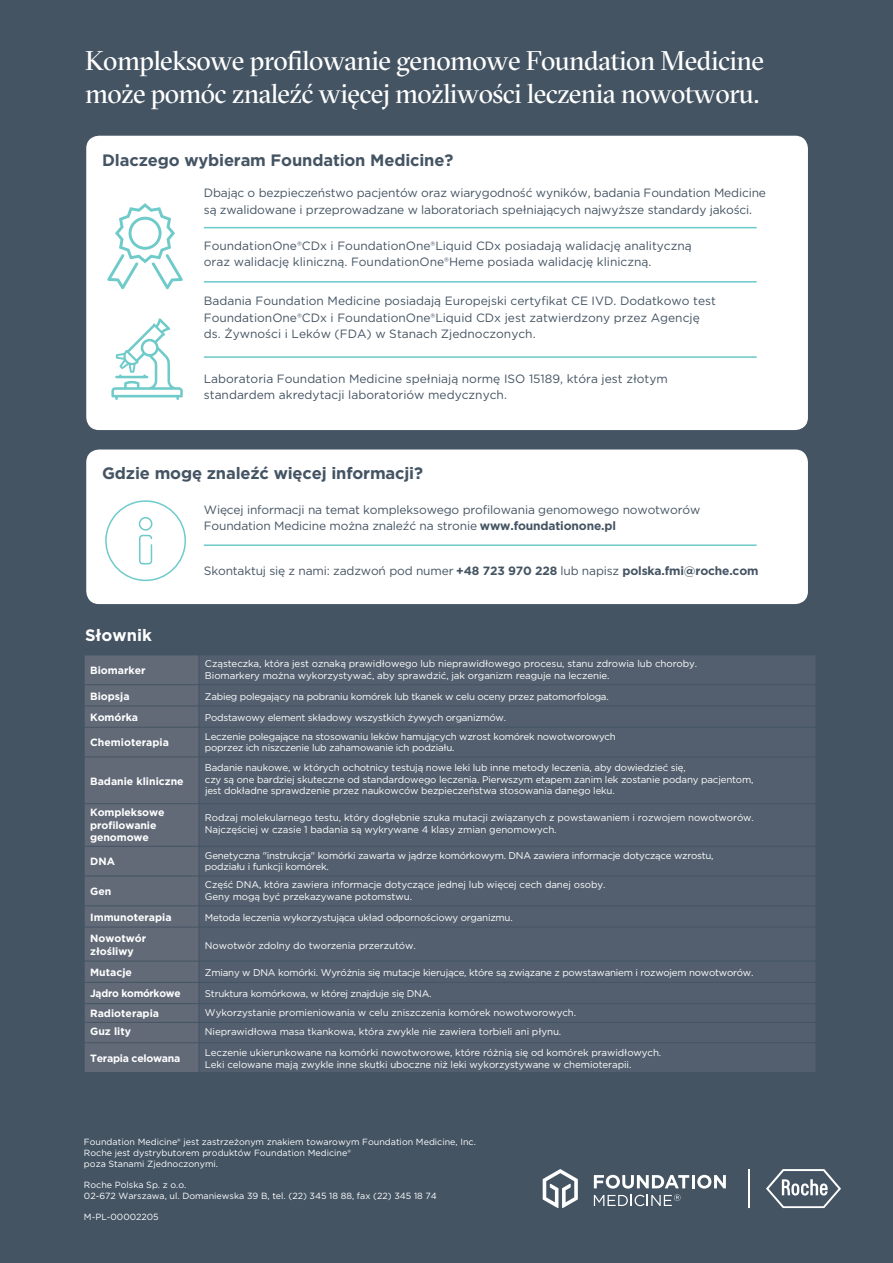
<style>
.page{position:relative;width:893px;height:1263px;background:#445463}
.page>*{position:absolute;margin:0;border:0;box-sizing:border-box;transform-origin:0 0}
.t1{font:27px/32.4px "GT Sectra Fine";letter-spacing:-.025em;color:#fff}
.t2{font:700 16.5px "Gotham";letter-spacing:-.01em;color:#445463}
.t3{font:700 16.5px "Gotham";color:#fff}
.t4{font:12px/16.5px "Gotham";color:#445463}
.t5{font:700 10.5px/12.6px "Gotham";color:#fff}
.t6{font:700 10.5px "Gotham";letter-spacing:-.025em;color:#fff}
.t7{font:9.75px/11.7px "Gotham";letter-spacing:-.02em;color:#fff}
.t8{font:9px/10.8px "Gotham";color:#fff}
.s1{font-weight:700}
</style>
<div class="page">
<div style="left:86px;top:449px;width:722px;height:155px;background:#fff;border-radius:13px"></div>
<div style="left:86px;top:136px;width:722px;height:294px;background:#fff;border-radius:13px"></div>
<div style="left:105px;top:500px;width:81px;height:81px;border:2px solid #6fcaca;border-radius:50%"></div>
<div style="left:139px;top:535px;width:13px;height:29px;border:2px solid #6fcaca;border-radius:3px"></div>
<div style="left:139px;top:517px;width:13px;height:14px;border:2px solid #6fcaca;border-radius:50%"></div>
<div style="left:85px;top:656px;width:114px;height:416px;background:#626a78"></div>
<div style="left:200px;top:656px;width:615px;height:416px;background:#535f6e"></div>
<hr style="left:199px;top:684px;width:617px;height:1px;background:#445463">
<hr style="left:199px;top:706px;width:617px;height:1px;background:#445463">
<hr style="left:199px;top:727px;width:617px;height:1px;background:#445463">
<hr style="left:199px;top:757px;width:617px;height:1px;background:#445463">
<hr style="left:199px;top:803px;width:617px;height:1px;background:#445463">
<hr style="left:199px;top:846px;width:617px;height:1px;background:#445463">
<hr style="left:199px;top:876px;width:617px;height:1px;background:#445463">
<hr style="left:199px;top:905px;width:617px;height:1px;background:#445463">
<hr style="left:199px;top:927px;width:617px;height:1px;background:#445463">
<hr style="left:199px;top:961px;width:617px;height:1px;background:#445463">
<hr style="left:199px;top:982px;width:617px;height:1px;background:#445463">
<hr style="left:199px;top:1003px;width:617px;height:1px;background:#445463">
<hr style="left:199px;top:1022px;width:617px;height:1px;background:#445463">
<hr style="left:199px;top:1042px;width:617px;height:1px;background:#445463">
<hr style="left:84px;top:684px;width:115px;height:1px;background:#445463">
<hr style="left:84px;top:706px;width:115px;height:1px;background:#445463">
<hr style="left:84px;top:727px;width:115px;height:1px;background:#445463">
<hr style="left:84px;top:757px;width:115px;height:1px;background:#445463">
<hr style="left:84px;top:803px;width:115px;height:1px;background:#445463">
<hr style="left:84px;top:846px;width:115px;height:1px;background:#445463">
<hr style="left:84px;top:876px;width:115px;height:1px;background:#445463">
<hr style="left:84px;top:905px;width:115px;height:1px;background:#445463">
<hr style="left:84px;top:927px;width:115px;height:1px;background:#445463">
<hr style="left:84px;top:961px;width:115px;height:1px;background:#445463">
<hr style="left:84px;top:982px;width:115px;height:1px;background:#445463">
<hr style="left:84px;top:1003px;width:115px;height:1px;background:#445463">
<hr style="left:84px;top:1022px;width:115px;height:1px;background:#445463">
<hr style="left:84px;top:1042px;width:115px;height:1px;background:#445463">
<hr style="left:204px;top:544px;width:553px;height:2px;background:#6fcaca">
<hr style="left:204px;top:227px;width:553px;height:1px;background:#6fcaca">
<hr style="left:204px;top:281px;width:553px;height:2px;background:#6fcaca">
<hr style="left:204px;top:356px;width:553px;height:2px;background:#6fcaca">
<svg style="left:766px;top:1169px;width:75px;height:39px"></svg>
<hr style="left:748px;top:1169px;width:1px;height:39px;background:#fff">
<svg style="left:543px;top:1169px;width:35px;height:39px"></svg>
<svg style="left:594px;top:1175px;width:132px;height:13px"></svg>
<svg style="left:594px;top:1194px;width:87px;height:12px"></svg>
<svg style="left:111px;top:318px;width:72px;height:82px"></svg>
<svg style="left:107px;top:203px;width:76px;height:86px"></svg>
<h1 class="t1" style="left:85px;top:45px;width:681px">Kompleksowe profilowanie genomowe Foundation Medicine może pomóc znaleźć więcej możliwości leczenia nowotworu.</h1>
<h2 class="t2" style="left:102px;top:150px;width:353px">Dlaczego wybieram Foundation Medicine?</h2>
<p class="t4" style="left:204px;top:184px;width:564px">Dbając o bezpieczeństwo pacjentów oraz wiarygodność wyników, badania Foundation Medicine są zwalidowane i przeprowadzane w laboratoriach spełniających najwyższe standardy jakości.</p>
<p class="t4" style="left:204px;top:237px;width:489px">FoundationOne®CDx i FoundationOne®Liquid CDx posiadają walidację analityczną oraz walidację kliniczną. FoundationOne®Heme posiada walidację kliniczną.</p>
<p class="t4" style="left:204px;top:292px;width:514px">Badania Foundation Medicine posiadają Europejski certyfikat CE IVD. Dodatkowo test<br>FoundationOne®CDx i FoundationOne®Liquid CDx jest zatwierdzony przez Agencję ds. Żywności i Leków (FDA) w Stanach Zjednoczonych.</p>
<p class="t4" style="left:204px;top:370px;width:466px">Laboratoria Foundation Medicine spełniają normę ISO 15189, która jest złotym standardem akredytacji laboratoriów medycznych.</p>
<h2 class="t2" style="left:102px;top:462px;width:322px">Gdzie mogę znaleźć więcej informacji?</h2>
<h2 class="t3" style="left:85px;top:624px;width:68px">Słownik</h2>
<p class="t4" style="left:204px;top:501px;width:498px">Więcej informacji na temat kompleksowego profilowania genomowego nowotworów<br>Foundation Medicine można znaleźć na stronie <span class="s1">www.foundationone.pl</span></p>
<p class="t4" style="left:204px;top:562px;width:556px">Skontaktuj się z nami: zadzwoń pod numer <span class="s1">+48 723 970 228</span> lub napisz <span class="s1">polska.fmi@roche.com</span></p>
<p class="t5" style="left:90px;top:664px;width:57px">Biomarker</p>
<p class="t7" style="left:205px;top:658px;width:494px">Cząsteczka, która jest oznaką prawidłowego lub nieprawidłowego procesu, stanu zdrowia lub choroby.<br>Biomarkery można wykorzystywać, aby sprawdzić, jak organizm reaguje na leczenie.</p>
<p class="t5" style="left:90px;top:689px;width:41px">Biopsja</p>
<p class="t7" style="left:205px;top:690px;width:405px">Zabieg polegający na pobraniu komórek lub tkanek w celu oceny przez patomorfologa.</p>
<p class="t5" style="left:90px;top:711px;width:49px">Komórka</p>
<p class="t7" style="left:205px;top:711px;width:303px">Podstawowy element składowy wszystkich żywych organizmów.</p>
<p class="t5" style="left:90px;top:736px;width:80px">Chemioterapia</p>
<p class="t7" style="left:205px;top:730px;width:412px">Leczenie polegające na stosowaniu leków hamujących wzrost komórek nowotworowych poprzez ich niszczenie lub zahamowanie ich podziału.</p>
<p class="t5" style="left:90px;top:774px;width:95px">Badanie kliniczne</p>
<p class="t7" style="left:205px;top:761px;width:550px">Badanie naukowe, w których ochotnicy testują nowe leki lub inne metody leczenia, aby dowiedzieć się,<br>czy są one bardziej skuteczne od standardowego leczenia. Pierwszym etapem zanim lek zostanie podany pacjentom, jest dokładne sprawdzenie przez naukowców bezpieczeństwa stosowania danego leku.</p>
<p class="t5" style="left:90px;top:806px;width:76px">Kompleksowe profilowanie genomowe</p>
<p class="t7" style="left:205px;top:812px;width:550px">Rodzaj molekularnego testu, który dogłębnie szuka mutacji związanych z powstawaniem i rozwojem nowotworów.<br>Najczęściej w czasie 1 badania są wykrywane 4 klasy zmian genomowych.</p>
<p class="t5" style="left:90px;top:855px;width:26px">DNA</p>
<p class="t7" style="left:205px;top:849px;width:510px">Genetyczna "instrukcja" komórki zawarta w jądrze komórkowym. DNA zawiera informacje dotyczące wzrostu, podziału i funkcji komórek.</p>
<p class="t5" style="left:90px;top:885px;width:23px">Gen</p>
<p class="t7" style="left:205px;top:879px;width:402px">Część DNA, która zawiera informacje dotyczące jednej lub więcej cech danej osoby.<br>Geny mogą być przekazywane potomstwu.</p>
<p class="t5" style="left:90px;top:910px;width:83px">Immunoterapia</p>
<p class="t7" style="left:205px;top:911px;width:309px">Metoda leczenia wykorzystująca układ odpornościowy organizmu.</p>
<p class="t5" style="left:90px;top:932px;width:58px">Nowotwór złośliwy</p>
<p class="t7" style="left:205px;top:939px;width:212px">Nowotwór zdolny do tworzenia przerzutów.</p>
<p class="t5" style="left:90px;top:966px;width:43px">Mutacje</p>
<p class="t7" style="left:205px;top:966px;width:550px">Zmiany w DNA komórki. Wyróżnia się mutacje kierujące, które są związane z powstawaniem i rozwojem nowotworów.</p>
<p class="t6" style="left:90px;top:986px;width:92px">Jądro komórkowe</p>
<p class="t7" style="left:205px;top:988px;width:228px">Struktura komórkowa, w której znajduje się DNA.</p>
<p class="t5" style="left:90px;top:1007px;width:70px">Radioterapia</p>
<p class="t7" style="left:205px;top:1006px;width:373px">Wykorzystanie promieniowania w celu zniszczenia komórek nowotworowych.</p>
<p class="t5" style="left:90px;top:1025px;width:42px">Guz lity</p>
<p class="t7" style="left:205px;top:1020px;width:458px;line-height:21.3px">Nieprawidłowa masa tkankowa, która zwykle nie zawiera torbieli ani płynu.<br>Leczenie ukierunkowane na komórki nowotworowe, które różnią się od komórek prawidłowych.</p>
<p class="t7" style="left:205px;top:1058px;width:428px">Leki celowane mają zwykle inne skutki uboczne niż leki wykorzystywane w chemioterapii.</p>
<p class="t6" style="left:90px;top:1051px;width:92px">Terapia celowana</p>
<p class="t8" style="left:84px;top:1136px;width:393px">Foundation Medicine® jest zastrzeżonym znakiem towarowym Foundation Medicine, Inc.<br>Roche jest dystrybutorem produktów Foundation Medicine®<br>poza Stanami Zjednoczonymi.</p>
<p class="t8" style="left:84px;top:1179px;width:354px">Roche Polska Sp. z o.o.<br>02-672 Warszawa, ul. Domaniewska 39 B, tel. (22) 345 18 88, fax (22) 345 18 74</p>
<p class="t8" style="left:84px;top:1211px;width:76px">M-PL-00002205</p>
</div>
